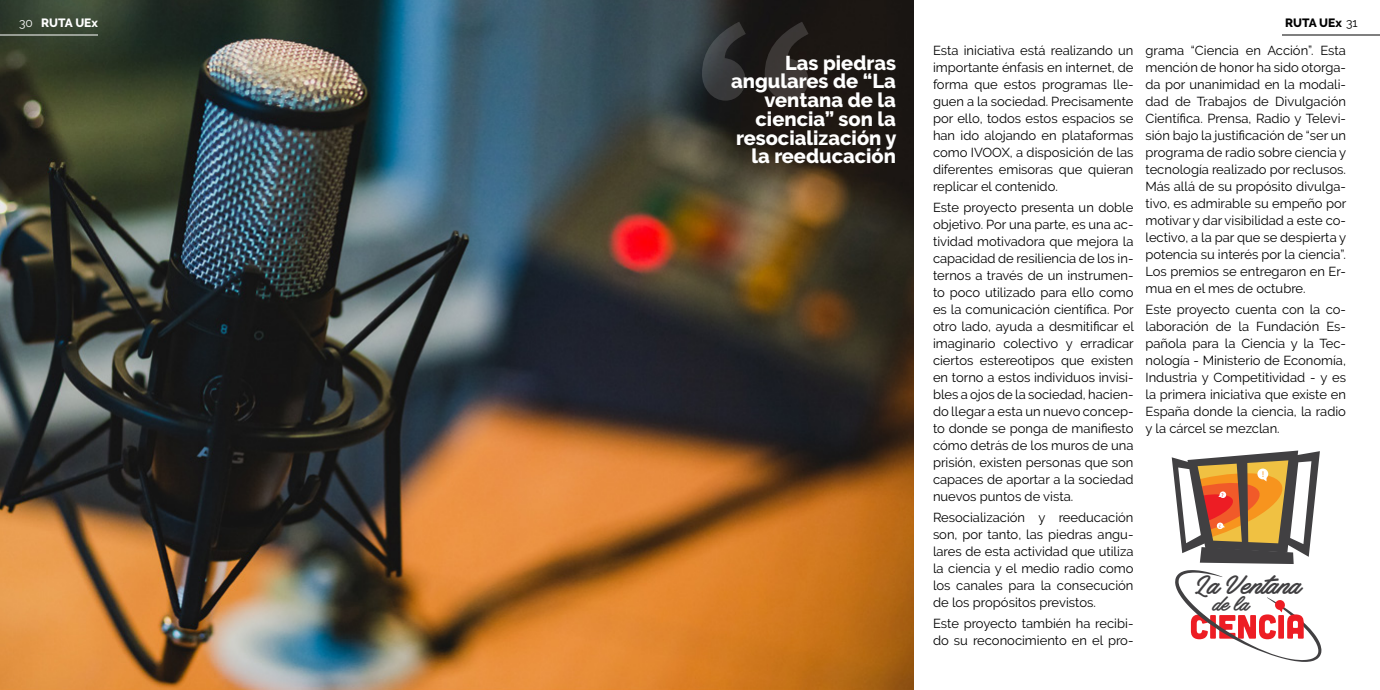
<style>
.page{position:relative;width:1380px;height:690px;background:#fff}
.page>*{position:absolute;margin:0;border:0;box-sizing:border-box;transform-origin:0 0}
.t1{font:31.2px "Artely Inks PERSONALUSE";color:#414042}
.t2{font:23.9px "Artely Inks PERSONALUSE";color:#414042}
.t3{font:800 20px/18.7px "Raleway";color:#fff;text-align:right}
.t4{font:13px/17px "Raleway";color:#000;text-align:justify}
.t5{font:800 12px "Raleway";color:#fff}
.t6{font:800 12px "Raleway";color:#000}
.t7{font:8.5px "Myriad Pro";color:#f7941e}
.t8{font:5.3px "Myriad Pro";color:#ed1d24}
.t9{font:5.3px "Myriad Pro";color:#f15a29}
.s1{font-weight:400}
</style>
<div class="page">
<img style="left:0;top:0;width:914px;height:690px">
<svg style="left:1172px;top:451px;width:148px;height:113px"></svg>
<svg style="left:1175px;top:570px;width:147px;height:92px"></svg>
<hr style="left:1282px;top:34px;width:98px;height:2px;background:#000">
<hr style="left:0;top:34px;width:98px;height:2px;background:#fff">
<svg style="left:702px;top:22px;width:107px;height:79px;background:#2c2b2a"></svg>
<p class="t5" style="left:19px;top:16px;width:81px"><span class="s1">30</span> RUTA UEx</p>
<p class="t6" style="left:1285px;top:16px;width:74px">RUTA UEx <span class="s1">31</span></p>
<h3 class="t3" style="left:731px;top:53px;width:167px">Las piedras angulares de “La ventana de la ciencia” son la resocialización y la reeducación</h3>
<p class="t4" style="left:933px;top:42px;width:202px">Esta iniciativa está realizando un importante énfasis en internet, de forma que estos programas lle&shy;guen a la sociedad. Precisamente por ello, todos estos espacios se han ido alojando en plataformas como IVOOX, a disposición de las diferentes emisoras que quieran replicar el contenido.</p>
<p class="t4" style="left:933px;top:199px;width:202px">Este proyecto presenta un doble objetivo. Por una parte, es una ac&shy;tividad motivadora que mejora la capacidad de resiliencia de los in&shy;ternos a través de un instrumen&shy;to poco utilizado para ello como es la comunicación científica. Por otro lado, ayuda a desmitificar el imaginario colectivo y erradicar ciertos estereotipos que existen en torno a estos individuos invisi&shy;bles a ojos de la sociedad, hacien&shy;do llegar a esta un nuevo concep&shy;to donde se ponga de manifiesto cómo detrás de los muros de una prisión, existen personas que son capaces de aportar a la sociedad nuevos puntos de vista.</p>
<p class="t4" style="left:933px;top:509px;width:202px">Resocialización y reeducación son, por tanto, las piedras angu&shy;lares de esta actividad que utiliza la ciencia y el medio radio como los canales para la consecución de los propósitos previstos.</p>
<p class="t4" style="left:933px;top:615px;width:202px">Este proyecto también ha recibi&shy;do su reconocimiento en el pro-</p>
<p class="t4" style="left:1145px;top:42px;width:202px">grama “Ciencia en Acción”. Esta mención de honor ha sido otorga&shy;da por unanimidad en la modali&shy;dad de Trabajos de Divulgación Científica. Prensa, Radio y Televi&shy;sión bajo la justificación de “ser un programa de radio sobre ciencia y tecnología realizado por reclusos.<br>Más allá de su propósito divulga&shy;tivo, es admirable su empeño por motivar y dar visibilidad a este co&shy;lectivo, a la par que se despierta y potencia su interés por la ciencia”.<br>Los premios se entregaron en Er&shy;mua en el mes de octubre.</p>
<p class="t4" style="left:1145px;top:301px;width:202px">Este proyecto cuenta con la co&shy;laboración de la Fundación Es&shy;pañola para la Ciencia y la Tec&shy;nología - Ministerio de Economía, Industria y Competitividad - y es la primera iniciativa que existe en España donde la ciencia, la radio y la cárcel se mezclan.</p>
<p class="t7" style="left:1262px;top:469px;width:3px">!</p>
<p class="t8" style="left:1221px;top:491px;width:4px">?</p>
<p class="t9" style="left:1221px;top:529px;width:4px;rotate:-180deg">?</p>
<h1 class="t1" style="left:1195px;top:570px;width:108px">La Ventana</h1>
<h2 class="t2" style="left:1213px;top:592px;width:38px">de la</h2>
</div>
